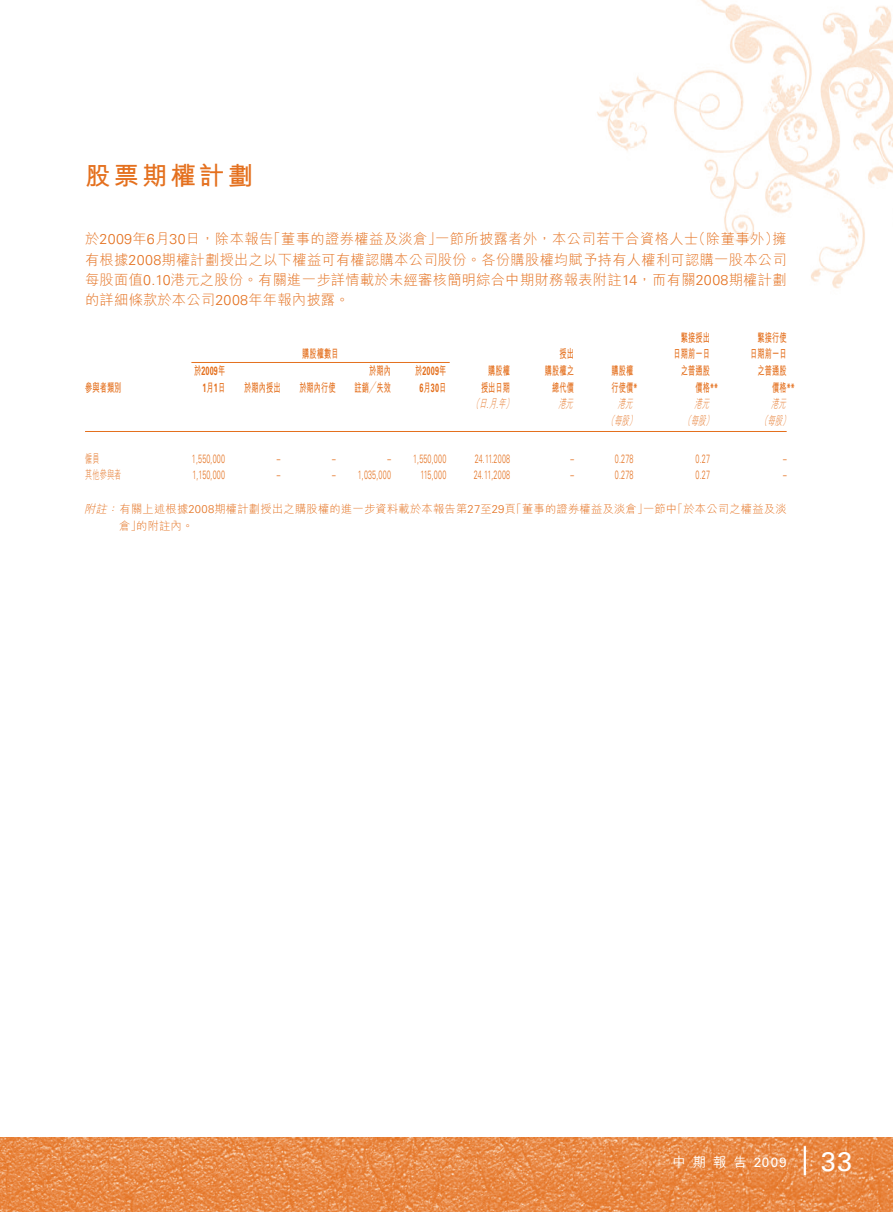
<style>
.page{position:relative;width:893px;height:1212px;background:#fff}
.page>*{position:absolute;margin:0;border:0;box-sizing:border-box;transform-origin:0 0}
.t1{font:27px "Univers LT Std";color:#fff}
.t2{font:700 25.5px "M Hei HK";letter-spacing:.115em;color:#e4701e}
.t3{font:300 14.25px/20.2px "M Hei HK";letter-spacing:.02em;color:#e4701e;text-align:justify}
.t4{font:500 13.5px "M Hei HK";color:#fff}
.t5{font:300 12px "Univers LT Std";letter-spacing:.015em;color:#e4701e;scale:.6 1}
.t6{font:700 12px "M Hei HK";letter-spacing:.015em;color:#e4701e;scale:.6 1}
.t7{font:italic 300 12px "M Hei HK";color:#e4701e;scale:.6 1}
.t8{font:700 12px "Univers LT Std";letter-spacing:.015em;color:#e4701e;scale:.6 1}
.t9{font:300 12px "M Hei HK";letter-spacing:.015em;color:#e4701e;scale:.6 1}
.t10{font:300 11.25px/17.2px "M Hei HK";letter-spacing:.025em;color:#e4701e}
.s1{font-family:"Univers LT Std"}
.s2{font-family:"M Hei HK"}
.s3{font-style:italic}
.s4{font-family:"Univers LT Std";font-weight:400}
</style>
<div class="page">
<img style="left:0;top:1137px;width:893px;height:75px">
<img style="left:597px;top:0;width:296px;height:289px">
<hr style="left:804px;top:1146px;width:2px;height:29px;background:#fff">
<hr style="left:191px;top:362px;width:259px;height:1px;background:#e4701e">
<hr style="left:85px;top:431px;width:702px;height:1px;background:#e4701e">
<p class="t2" style="left:85px;top:157px;width:169px">股票期權計劃</p>
<p class="t3" style="left:85px;top:229px;width:703px">於<span class="s1">2009</span>年<span class="s1">6</span>月<span class="s1">30</span>日，除本報告「董事的證券權益及淡倉」一節所披露者外，本公司若干合資格人士（除董事外）擁有根據<span class="s1">2008</span>期權計劃授出之以下權益可有權認購本公司股份。各份購股權均賦予持有人權利可認購一股本公司每股面值<span class="s1">0.10</span>港元之股份。有關進一步詳情載於未經審核簡明綜合中期財務報表附註<span class="s1">14</span>，而有關<span class="s1">2008</span>期權計劃的詳細條款於本公司<span class="s1">2008</span>年年報內披露。</p>
<p class="t6" style="left:681px;top:329px;width:50px">緊接授出</p>
<p class="t6" style="left:757px;top:329px;width:50px">緊接行使</p>
<p class="t6" style="left:302px;top:345px;width:62px">購股權數目</p>
<p class="t6" style="left:559px;top:345px;width:26px">授出</p>
<p class="t6" style="left:673px;top:345px;width:62px">日期前一日</p>
<p class="t6" style="left:750px;top:345px;width:62px">日期前一日</p>
<p class="t8" style="left:194px;top:364px;width:53px"><span class="s2">於</span>2009<span class="s2">年</span></p>
<p class="t6" style="left:369px;top:362px;width:38px">於期內</p>
<p class="t8" style="left:415px;top:364px;width:53px"><span class="s2">於</span>2009<span class="s2">年</span></p>
<p class="t6" style="left:488px;top:362px;width:38px">購股權</p>
<p class="t6" style="left:545px;top:362px;width:50px">購股權之</p>
<p class="t6" style="left:612px;top:362px;width:38px">購股權</p>
<p class="t6" style="left:681px;top:362px;width:50px">之普通股</p>
<p class="t6" style="left:757px;top:362px;width:50px">之普通股</p>
<p class="t6" style="left:85px;top:378px;width:62px">參與者類別</p>
<p class="t8" style="left:202px;top:380px;width:39px">1<span class="s2">月</span>1<span class="s2">日</span></p>
<p class="t6" style="left:244px;top:378px;width:62px">於期內授出</p>
<p class="t6" style="left:299px;top:378px;width:62px">於期內行使</p>
<p class="t6" style="left:355px;top:378px;width:62px">註銷╱失效</p>
<p class="t8" style="left:419px;top:380px;width:46px">6<span class="s2">月</span>30<span class="s2">日</span></p>
<p class="t6" style="left:481px;top:378px;width:50px">授出日期</p>
<p class="t6" style="left:552px;top:378px;width:38px">總代價</p>
<p class="t6" style="left:612px;top:378px;width:45px">行使價<span class="s1">*</span></p>
<p class="t6" style="left:695px;top:378px;width:39px">價格<span class="s1">**</span></p>
<p class="t6" style="left:772px;top:378px;width:39px">價格<span class="s1">**</span></p>
<p class="t7" style="left:472px;top:395px;width:76px">（日<span class="s1">.</span>月<span class="s1">.</span>年）</p>
<p class="t7" style="left:558px;top:395px;width:32px">港元</p>
<p class="t7" style="left:618px;top:395px;width:32px">港元</p>
<p class="t7" style="left:694px;top:395px;width:32px">港元</p>
<p class="t7" style="left:771px;top:395px;width:32px">港元</p>
<p class="t7" style="left:607px;top:412px;width:56px">（每股）</p>
<p class="t7" style="left:683px;top:412px;width:56px">（每股）</p>
<p class="t7" style="left:760px;top:412px;width:56px">（每股）</p>
<p class="t9" style="left:85px;top:450px;width:26px">僱員</p>
<p class="t5" style="left:192px;top:451px;width:57px">1,550,000</p>
<p class="t5" style="left:277px;top:451px;width:7px">–</p>
<p class="t5" style="left:332px;top:451px;width:7px">–</p>
<p class="t5" style="left:387px;top:451px;width:100px">– 1,550,000</p>
<p class="t5" style="left:475px;top:451px;width:61px">24.11.2008</p>
<p class="t5" style="left:570px;top:451px;width:7px">–</p>
<p class="t5" style="left:615px;top:451px;width:32px">0.278</p>
<p class="t5" style="left:696px;top:451px;width:25px">0.27</p>
<p class="t5" style="left:783px;top:451px;width:8px">–</p>
<p class="t9" style="left:85px;top:466px;width:62px">其他參與者</p>
<p class="t5" style="left:192px;top:468px;width:56px">1,150,000</p>
<p class="t5" style="left:277px;top:468px;width:7px">–</p>
<p class="t5" style="left:332px;top:468px;width:100px">– 1,035,000</p>
<p class="t5" style="left:420px;top:468px;width:45px">115,000</p>
<p class="t5" style="left:474px;top:468px;width:62px">24.11,2008</p>
<p class="t5" style="left:570px;top:468px;width:8px">–</p>
<p class="t5" style="left:615px;top:468px;width:32px">0.278</p>
<p class="t5" style="left:696px;top:468px;width:25px">0.27</p>
<p class="t5" style="left:783px;top:468px;width:8px">–</p>
<p class="t10" style="left:119px;top:500px;width:669px;text-indent:-35px"><span class="s3">附註：</span>有關上述根據<span class="s1">2008</span>期權計劃授出之購股權的進一步資料載於本報告第<span class="s1">27</span>至<span class="s1">29</span>頁「董事的證券權益及淡倉」一節中「於本公司之權益及淡倉」的附註內。</p>
<p class="t4" style="left:672px;top:1152px;width:116px">中期報告<span class="s4">2009</span></p>
<p class="t1" style="left:821px;top:1145px;width:33px">33</p>
</div>
